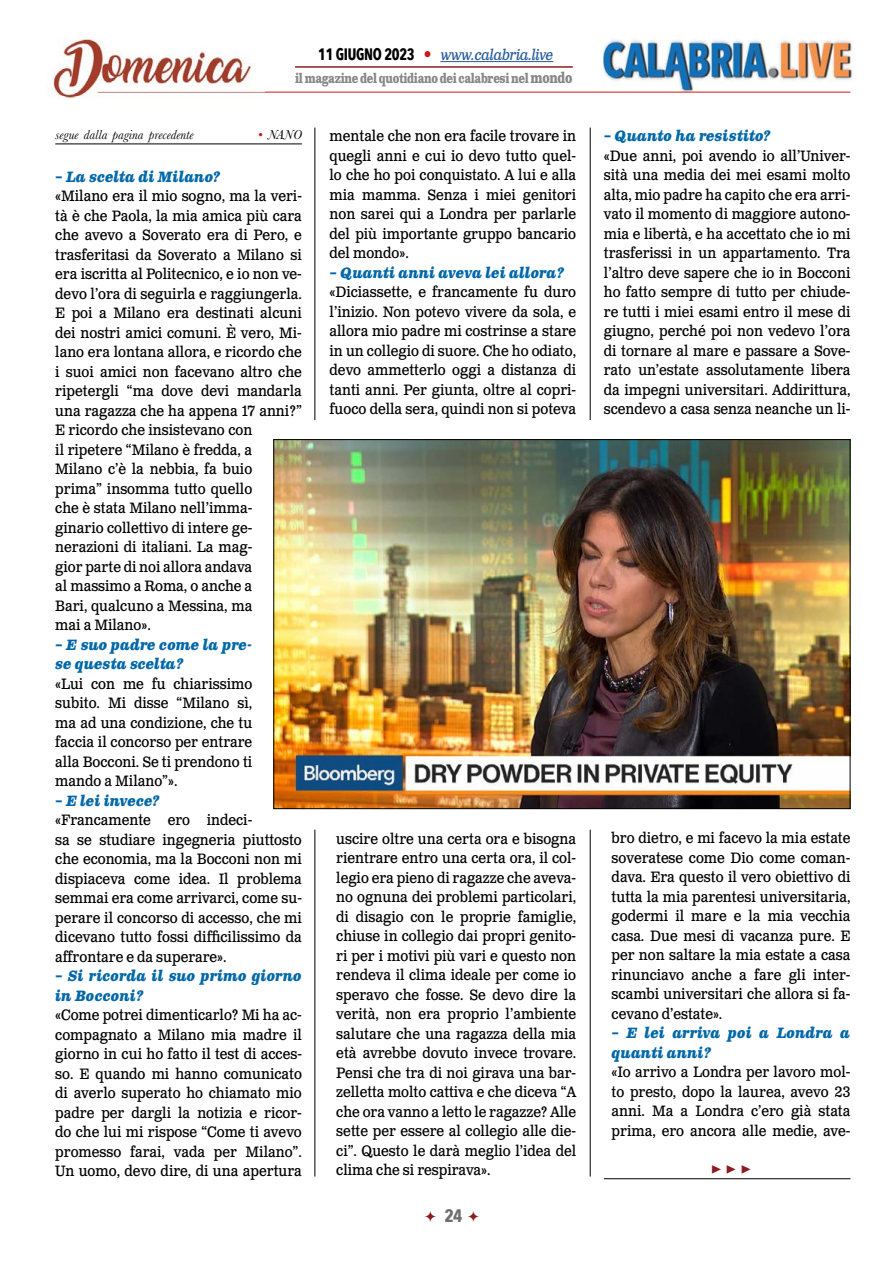
<style>
.page{position:relative;width:893px;height:1263px;background:#fff}
.page>*{position:absolute;margin:0;border:0;box-sizing:border-box;transform-origin:0 0}
.t1{font:700 18px "Minion Pro";color:#8b1c1f}
.t2{font:700 18px "Avenir Next Condensed";color:#706f6f}
.t3{font:15px/19.5px "Clarendon Text Pro";color:#000;text-align:justify;scale:.9 1}
.t4{font:italic 700 15px/19.5px "Clarendon Text Pro";letter-spacing:-.02em;color:#0068a8;scale:.9 1}
.t5{font:italic 15px "Clarendon Text Pro";letter-spacing:-.025em;color:#275b9b;scale:.9 1}
.t6{font:700 13.5px "Clarendon Text Pro";letter-spacing:-.03em;color:#878787;scale:.75 1}
.t7{font:italic 13.5px "Baskerville";color:#000}
.s1{font-family:"Avenir Next Condensed";font-weight:700;font-style:normal;font-size:16.5px;color:#000}
.s2{font-weight:700;font-style:normal;font-size:16.5px;color:#ca181a}
.s3{font-size:15px}
.s4{color:#ca181a}
</style>
<div class="page">
<hr style="left:440px;top:61px;width:113px;height:1px;background:#275b9b">
<hr style="left:295px;top:66px;width:278px;height:2px;background:#8b1c1f">
<img style="left:604px;top:40px;width:249px;height:52px">
<hr style="left:103px;top:92px;width:747px;height:1px;background:#cd1719">
<hr style="left:55px;top:144px;width:247px;height:1px;background:#000">
<hr style="left:590px;top:128px;width:1px;height:292px;background:#000">
<hr style="left:315px;top:128px;width:1px;height:292px;background:#000">
<img style="left:276px;top:441px;width:572px;height:366px">
<hr style="left:604px;top:1178px;width:246px;height:1px;background:#000">
<img style="left:53px;top:39px;width:211px;height:60px">
<hr style="left:315px;top:830px;width:1px;height:346px;background:#000">
<hr style="left:590px;top:830px;width:1px;height:346px;background:#000">
<p class="t5" style="left:318px;top:46px;width:263px"><span class="s1">11 GIUGNO 2023</span> <span class="s2">•</span> www.calabria.live</p>
<p class="t6" style="left:295px;top:70px;width:371px">il magazine del quotidiano dei calabresi nel <span class="s3">mondo</span></p>
<p class="t7" style="left:55px;top:126px;width:140px">segue dalla pagina precedente</p>
<p class="t7" style="left:258px;top:126px;width:45px"><span class="s4">•</span> NANO</p>
<p class="t4" style="left:55px;top:168px;width:184px">– La scelta di Milano?</p>
<p class="t3" style="left:55px;top:187px;width:276px;text-align:left">«Milano era il mio sogno, ma la veri&shy;tà è che Paola, la mia amica più cara che avevo a Soverato era di Pero, e trasferitasi da Soverato a Milano si era iscritta al Politecnico, e io non ve&shy;devo l’ora di seguirla e raggiungerla.<br>E poi a Milano era destinati alcuni dei nostri amici comuni. È vero, Mi&shy;lano era lontana allora, e ricordo che i suoi amici non facevano altro che ripetergli “ma dove devi mandarla una ragazza che ha appena 17 anni?”<br>E ricordo che insistevano con<br>il ripetere “Milano è fredda, a<br>Milano c’è la nebbia, fa buio prima” insomma tutto quello<br>che è stata Milano nell’imma&shy;ginario collettivo di intere ge&shy;nerazioni di italiani. La mag-<br>gior parte di noi allora andava<br>al massimo a Roma, o anche a<br>Bari, qualcuno a Messina, ma<br>mai a Milano».</p>
<p class="t4" style="left:55px;top:636px;width:220px">– E suo padre come la pre&shy;se questa scelta?</p>
<p class="t3" style="left:55px;top:675px;width:220px">«Lui con me fu chiarissimo subito. Mi disse “Milano sì, ma ad una condizione, che tu faccia il concorso per entrare alla Bocconi. Se ti prendono ti mando a Milano”».</p>
<p class="t4" style="left:55px;top:792px;width:117px">– E lei invece?</p>
<p class="t3" style="left:55px;top:811px;width:276px;text-align:left">«Francamente ero indeci-<br>sa se studiare ingegneria piuttosto che economia, ma la Bocconi non mi dispiaceva come idea. Il problema semmai era come arrivarci, come su&shy;perare il concorso di accesso, che mi dicevano tutto fossi difficilissimo da affrontare e da superare».</p>
<p class="t4" style="left:55px;top:967px;width:275px">– Si ricorda il suo primo giorno in Bocconi?</p>
<p class="t3" style="left:55px;top:1006px;width:276px">«Come potrei dimenticarlo? Mi ha ac&shy;compagnato a Milano mia madre il giorno in cui ho fatto il test di acces&shy;so. E quando mi hanno comunicato di averlo superato ho chiamato mio padre per dargli la notizia e ricor&shy;do che lui mi rispose “Come ti avevo promesso farai, vada per Milano”.<br>Un uomo, devo dire, di una apertura</p>
<p class="t3" style="left:330px;top:127px;width:276px">mentale che non era facile trovare in quegli anni e cui io devo tutto quel&shy;lo che ho poi conquistato. A lui e alla mia mamma. Senza i miei genitori non sarei qui a Londra per parlarle del più importante gruppo bancario del mondo».</p>
<p class="t4" style="left:330px;top:264px;width:262px">– Quanti anni aveva lei allora?</p>
<p class="t3" style="left:330px;top:283px;width:276px">«Diciassette, e francamente fu duro l’inizio. Non potevo vivere da sola, e allora mio padre mi costrinse a stare in un collegio di suore. Che ho odiato, devo ammetterlo oggi a distanza di tanti anni. Per giunta, oltre al copri&shy;fuoco della sera, quindi non si poteva</p>
<p class="t4" style="left:604px;top:127px;width:186px">– Quanto ha resistito?</p>
<p class="t3" style="left:604px;top:147px;width:276px">«Due anni, poi avendo io all’Univer&shy;sità una media dei mei esami molto alta, mio padre ha capito che era arri&shy;vato il momento di maggiore autono&shy;mia e libertà, e ha accettato che io mi trasferissi in un appartamento. Tra l’altro deve sapere che io in Bocconi ho fatto sempre di tutto per chiude&shy;re tutti i miei esami entro il mese di giugno, perché poi non vedevo l’ora di tornare al mare e passare a Sove&shy;rato un’estate assolutamente libera da impegni universitari. Addirittura, scendevo a casa senza neanche un li-</p>
<p class="t3" style="left:336px;top:829px;width:268px">uscire oltre una certa ora e bisogna rientrare entro una certa ora, il col&shy;legio era pieno di ragazze che aveva&shy;no ognuna dei problemi particolari, di disagio con le proprie famiglie, chiuse in collegio dai propri genito&shy;ri per i motivi più vari e questo non rendeva il clima ideale per come io speravo che fosse. Se devo dire la verità, non era proprio l’ambiente salutare che una ragazza della mia età avrebbe dovuto invece trovare.<br>Pensi che tra di noi girava una bar&shy;zelletta molto cattiva e che diceva “A che ora vanno a letto le ragazze? Alle sette per essere al collegio alle die&shy;ci”. Questo le darà meglio l’idea del clima che si respirava».</p>
<p class="t3" style="left:612px;top:829px;width:267px">bro dietro, e mi facevo la mia estate soveratese come Dio come coman&shy;dava. Era questo il vero obiettivo di tutta la mia parentesi universitaria, godermi il mare e la mia vecchia casa. Due mesi di vacanza pure. E per non saltare la mia estate a casa rinunciavo anche a fare gli inter&shy;scambi universitari che allora si fa&shy;cevano d’estate».</p>
<p class="t4" style="left:612px;top:1024px;width:267px">– E lei arriva poi a Londra a quanti anni?</p>
<p class="t3" style="left:612px;top:1063px;width:267px">«Io arrivo a Londra per lavoro mol&shy;to presto, dopo la laurea, avevo 23 anni. Ma a Londra c’ero già stata prima, ero ancora alle medie, ave-</p>
<p class="t1" style="left:711px;top:1156px;width:42px">▶ ▶ ▶</p>
<p class="t2" style="left:444px;top:1205px;width:19px">24</p>
</div>
